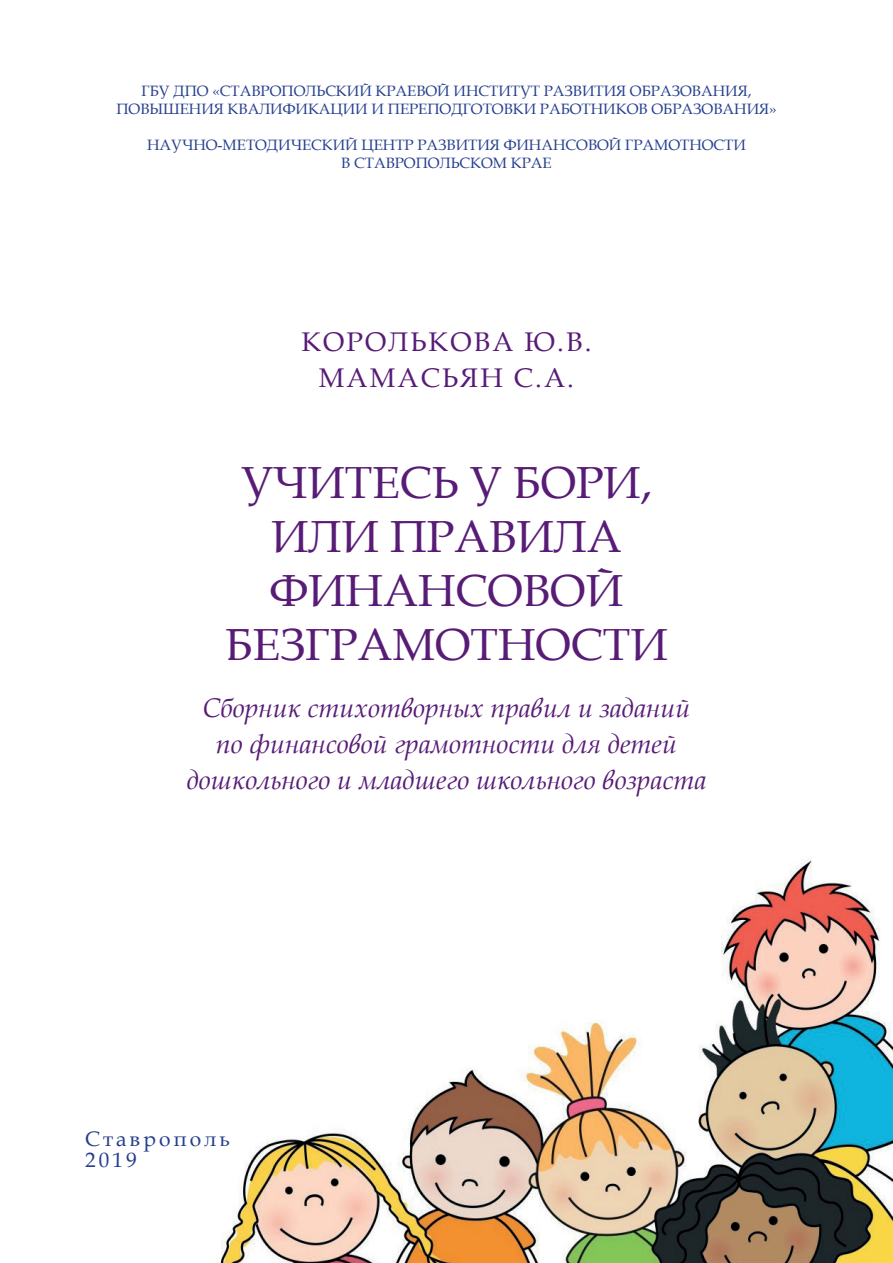
<style>
.page{position:relative;width:893px;height:1263px;background:#fff}
.page>*{position:absolute;margin:0;border:0;box-sizing:border-box;transform-origin:0 0}
.t1{font:45px/54px "Book Antiqua";color:#581c77;text-align:center}
.t2{font:italic 27px/36px "Book Antiqua";color:#581c77;text-align:center}
.t3{font:27px/36px "Book Antiqua";letter-spacing:.08em;color:#581c77;text-align:center}
.t4{font:21px/21px "Book Antiqua";letter-spacing:.15em;color:#253f8e}
.t5{font:15px/18px "Book Antiqua";color:#253f8e;text-align:center}
</style>
<div class="page">
<img style="left:220px;top:860px;width:673px;height:403px">
<p class="t5" style="left:116px;top:82px;width:662px">ГБУ ДПО «СТАВРОПОЛЬСКИЙ КРАЕВОЙ ИНСТИТУТ РАЗВИТИЯ ОБРАЗОВАНИЯ,<br>ПОВЫШЕНИЯ КВАЛИФИКАЦИИ И ПЕРЕПОДГОТОВКИ РАБОТНИКОВ ОБРАЗОВАНИЯ»</p>
<p class="t5" style="left:147px;top:136px;width:600px">НАУЧНО-МЕТОДИЧЕСКИЙ ЦЕНТР РАЗВИТИЯ ФИНАНСОВОЙ ГРАМОТНОСТИ<br>В СТАВРОПОЛЬСКОМ КРАЕ</p>
<h2 class="t3" style="left:301px;top:323px;width:292px">КОРОЛЬКОВА Ю.В.<br>МАМАСЬЯН С.А.</h2>
<h1 class="t1" style="left:225px;top:455px;width:444px">УЧИТЕСЬ У БОРИ,<br>ИЛИ ПРАВИЛА<br>ФИНАНСОВОЙ<br>БЕЗГРАМОТНОСТИ</h1>
<h2 class="t2" style="left:187px;top:689px;width:521px">Сборник стихотворных правил и заданий по финансовой грамотности для детей дошкольного и младшего школьного возраста</h2>
<h3 class="t4" style="left:85px;top:1128px;width:146px">Ставрополь<br>2019</h3>
</div>
